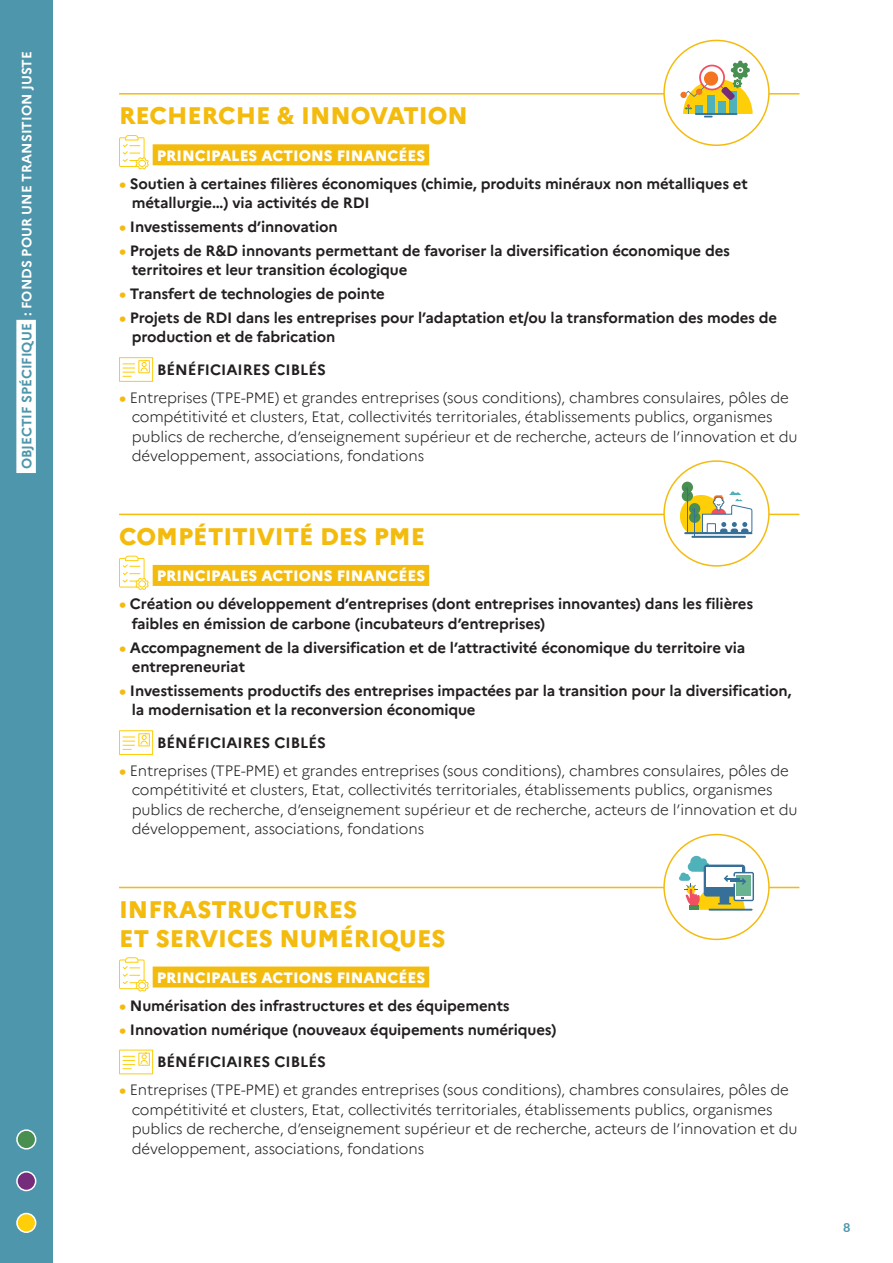
<style>
.page{position:relative;width:893px;height:1263px;background:#fff}
.page>*{position:absolute;margin:0;border:0;box-sizing:border-box;transform-origin:0 0}
.t1{font:800 24px/28.5px "Marianne";color:#f4bb0f}
.t2{font:700 15px/19.5px "Marianne";letter-spacing:-.01em;color:#231f20}
.t3{font:300 15px/19.5px "Marianne";letter-spacing:-.01em;color:#231f20}
.t4{font:800 15px "Marianne";color:#fff}
.t5{font:700 13.5px "Marianne";color:#fff}
.t6{font:12.45px "Arial Rounded MT Bold";color:#4e96ab}
.s1{color:#4e96ab}
.s2{font-weight:800;color:#f4bb0f}
</style>
<div class="page">
<hr style="left:119px;top:93px;width:680px;height:2px;background:#f4bb0f">
<div style="left:153px;top:144px;width:276px;height:21px;background:#f4bb0f"></div>
<svg style="left:119px;top:135px;width:30px;height:34px"></svg>
<div style="left:138px;top:160px;width:8px;height:7px;border:1px solid #fece08;border-radius:50%"></div>
<div style="left:119px;top:357px;width:34px;height:25px;border:1px solid #fece08"></div>
<svg style="left:123px;top:362px;width:25px;height:15px"></svg>
<div style="left:138px;top:360px;width:12px;height:13px;border:1px solid #fece08"></div>
<hr style="left:119px;top:514px;width:680px;height:1px;background:#f4bb0f">
<div style="left:153px;top:565px;width:276px;height:21px;background:#f4bb0f"></div>
<svg style="left:119px;top:556px;width:30px;height:34px"></svg>
<div style="left:138px;top:580px;width:8px;height:7px;border:1px solid #fece08;border-radius:50%"></div>
<div style="left:119px;top:730px;width:34px;height:25px;border:1px solid #fece08"></div>
<svg style="left:123px;top:735px;width:25px;height:15px"></svg>
<div style="left:138px;top:733px;width:12px;height:13px;border:1px solid #fece08"></div>
<hr style="left:119px;top:887px;width:680px;height:1px;background:#f4bb0f">
<div style="left:153px;top:966px;width:276px;height:21px;background:#f4bb0f"></div>
<svg style="left:119px;top:957px;width:30px;height:34px"></svg>
<div style="left:139px;top:982px;width:6px;height:7px;background:#fff;border-radius:50%"></div>
<div style="left:138px;top:982px;width:8px;height:7px;border:1px solid #fece08;border-radius:50%"></div>
<div style="left:119px;top:1049px;width:34px;height:25px;border:1px solid #fece08"></div>
<svg style="left:123px;top:1055px;width:25px;height:14px"></svg>
<div style="left:138px;top:1053px;width:12px;height:13px;border:1px solid #fece08"></div>
<div style="left:664px;top:461px;width:105px;height:105px;background:#fff;border-radius:50%"></div>
<div style="left:663px;top:460px;width:107px;height:107px;border:2px solid #f4bb0f;border-radius:50%"></div>
<div style="left:682px;top:482px;width:11px;height:11px;background:#498f51;border-radius:50%"></div>
<svg style="left:680px;top:487px;width:73px;height:49px"></svg>
<hr style="left:684px;top:532px;width:68px;height:2px;background:#366f98">
<hr style="left:691px;top:536px;width:55px;height:2px;background:#366f98">
<div style="left:664px;top:40px;width:105px;height:105px;background:#fff;border-radius:50%"></div>
<div style="left:663px;top:40px;width:107px;height:106px;border:2px solid #f4bb0f;border-radius:50%"></div>
<div style="left:680px;top:92px;width:7px;height:6px;background:#f47521;border-radius:50%"></div>
<svg style="left:683px;top:61px;width:70px;height:56px"></svg>
<div style="left:664px;top:834px;width:105px;height:105px;background:#fff;border-radius:50%"></div>
<div style="left:663px;top:834px;width:107px;height:106px;border:2px solid #f4bb0f;border-radius:50%"></div>
<svg style="left:679px;top:856px;width:75px;height:54px"></svg>
<hr style="left:709px;top:909px;width:43px;height:2px;background:#366f98">
<div style="left:0;top:0;width:53px;height:1263px;background:#4e96ab"></div>
<div style="left:16px;top:320px;width:20px;height:153px;background:#fff"></div>
<div style="left:17px;top:1130px;width:19px;height:19px;background:#498f51;border-radius:50%"></div>
<div style="left:16px;top:1129px;width:20px;height:20px;border:2px solid #fff;border-radius:50%"></div>
<div style="left:17px;top:1213px;width:19px;height:19px;background:#fece08;border-radius:50%"></div>
<div style="left:16px;top:1213px;width:20px;height:20px;border:2px solid #fff;border-radius:50%"></div>
<div style="left:17px;top:1172px;width:19px;height:18px;background:#752c7a;border-radius:50%"></div>
<div style="left:16px;top:1171px;width:20px;height:20px;border:2px solid #fff;border-radius:50%"></div>
<p class="t5" style="left:18px;top:469px;width:420px;rotate:-90deg"><span class="s1">OBJECTIF SPÉCIFIQUE</span> : FONDS POUR UNE TRANSITION JUSTE</p>
<h1 class="t1" style="left:119px;top:101px;width:350px">RECHERCHE &amp; INNOVATION</h1>
<p class="t4" style="left:157px;top:146px;width:270px">PRINCIPALES ACTIONS FINANCÉES</p>
<p class="t2" style="left:132px;top:174px;width:618px;text-indent:-13px"><span class="s2">•</span> Soutien à certaines filières économiques (chimie, produits minéraux non métalliques et métallurgie…) via activités de RDI</p>
<p class="t2" style="left:119px;top:217px;width:220px"><span class="s2">•</span> Investissements d’innovation</p>
<p class="t2" style="left:132px;top:241px;width:600px;text-indent:-13px"><span class="s2">•</span> Projets de R&amp;D innovants permettant de favoriser la diversification économique des territoires et leur transition écologique</p>
<p class="t2" style="left:119px;top:284px;width:267px"><span class="s2">•</span> Transfert de technologies de pointe</p>
<p class="t2" style="left:132px;top:308px;width:647px;text-indent:-13px"><span class="s2">•</span> Projets de RDI dans les entreprises pour l’adaptation et/ou la transformation des modes de production et de fabrication</p>
<p class="t2" style="left:157px;top:359px;width:170px">BÉNÉFICIAIRES CIBLÉS</p>
<p class="t3" style="left:132px;top:386px;width:667px;text-indent:-13px"><span class="s2">•</span> Entreprises (TPE-PME) et grandes entreprises (sous conditions), chambres consulaires, pôles de compétitivité et clusters, Etat, collectivités territoriales, établissements publics, organismes publics de recherche, d’enseignement supérieur et de recherche, acteurs de l’innovation et du développement, associations, fondations</p>
<h1 class="t1" style="left:119px;top:522px;width:308px">COMPÉTITIVITÉ DES PME</h1>
<p class="t4" style="left:157px;top:567px;width:270px">PRINCIPALES ACTIONS FINANCÉES</p>
<p class="t2" style="left:132px;top:594px;width:623px;text-indent:-13px"><span class="s2">•</span> Création ou développement d’entreprises (dont entreprises innovantes) dans les filières faibles en émission de carbone (incubateurs d’entreprises)</p>
<p class="t2" style="left:132px;top:638px;width:615px;text-indent:-13px"><span class="s2">•</span> Accompagnement de la diversification et de l’attractivité économique du territoire via entrepreneuriat</p>
<p class="t2" style="left:132px;top:681px;width:661px;text-indent:-13px"><span class="s2">•</span> Investissements productifs des entreprises impactées par la transition pour la diversification, la modernisation et la reconversion économique</p>
<p class="t2" style="left:157px;top:733px;width:170px">BÉNÉFICIAIRES CIBLÉS</p>
<p class="t3" style="left:132px;top:759px;width:667px;text-indent:-13px"><span class="s2">•</span> Entreprises (TPE-PME) et grandes entreprises (sous conditions), chambres consulaires, pôles de compétitivité et clusters, Etat, collectivités territoriales, établissements publics, organismes publics de recherche, d’enseignement supérieur et de recherche, acteurs de l’innovation et du développement, associations, fondations</p>
<h1 class="t1" style="left:119px;top:895px;width:328px">INFRASTRUCTURES<br>ET SERVICES NUMÉRIQUES</h1>
<p class="t4" style="left:157px;top:968px;width:270px">PRINCIPALES ACTIONS FINANCÉES</p>
<p class="t2" style="left:119px;top:996px;width:392px"><span class="s2">•</span> Numérisation des infrastructures et des équipements</p>
<p class="t2" style="left:157px;top:1013px;width:401px;line-height:32.2px;text-indent:-38px"><span class="s2">•</span> Innovation numérique (nouveaux équipements numériques)<br>BÉNÉFICIAIRES CIBLÉS</p>
<p class="t3" style="left:132px;top:1079px;width:667px;text-indent:-13px"><span class="s2">•</span> Entreprises (TPE-PME) et grandes entreprises (sous conditions), chambres consulaires, pôles de compétitivité et clusters, Etat, collectivités territoriales, établissements publics, organismes publics de recherche, d’enseignement supérieur et de recherche, acteurs de l’innovation et du développement, associations, fondations</p>
<p class="t6" style="left:843px;top:1220px;width:9px">8</p>
</div>
